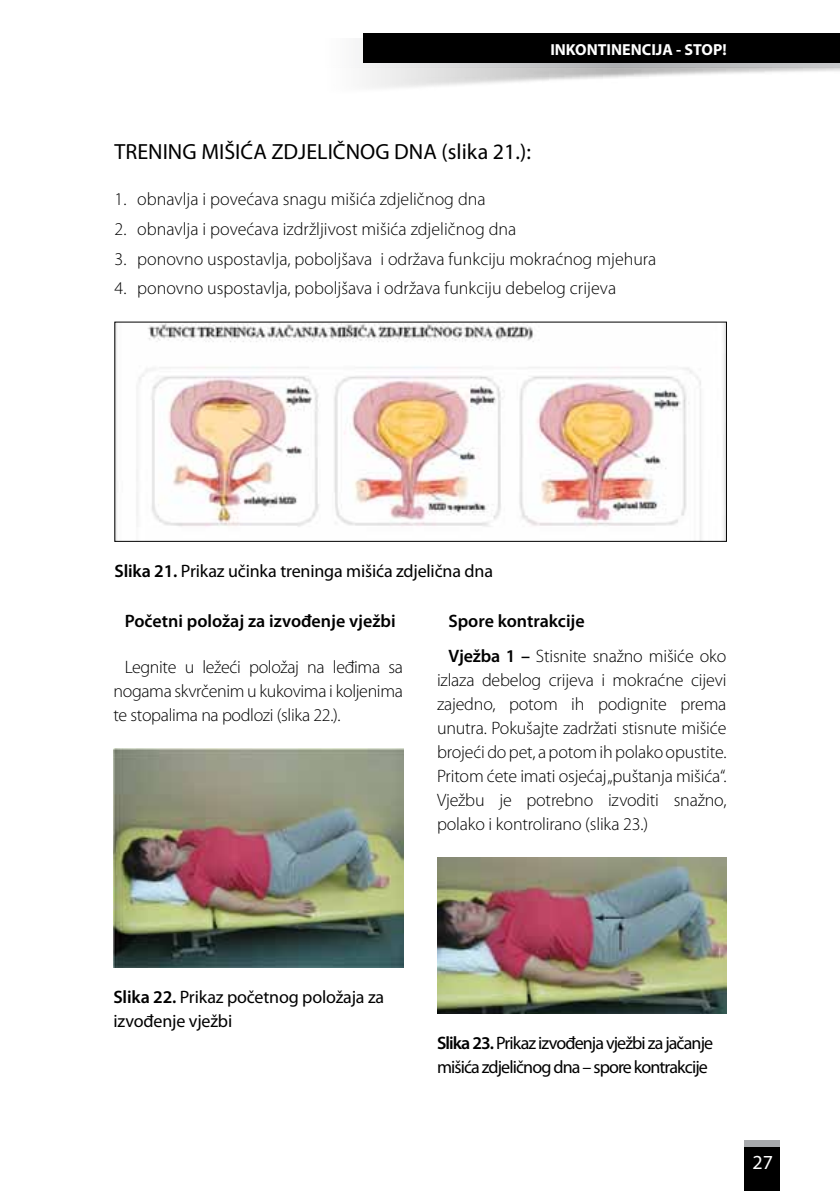
<style>
.page{position:relative;width:840px;height:1191px;background:#fff}
.page>*{position:absolute;margin:0;border:0;box-sizing:border-box;transform-origin:0 0}
.t1{font:22px "Myriad Pro";color:#000}
.t2{font:20px "Myriad Pro";color:#fff}
.t3{font:300 18px/24px "Myriad Pro";color:#000;text-align:justify}
.t4{font:18px/24px "Myriad Pro";letter-spacing:-.015em;color:#000}
.t5{font:600 18px/35.4px "Myriad Pro";color:#000}
.t6{font:18px/24px "Myriad Pro";letter-spacing:-.05em;color:#000}
.t7{font:700 16px "Myriad Pro";color:#fff}
.s1{font-weight:600}
.s2{font-weight:300}
</style>
<div class="page">
<img style="left:357px;top:39px;width:482px;height:49px">
<div style="left:363px;top:33px;width:476px;height:29px;background:#000"></div>
<img style="left:116px;top:324px;width:608px;height:215px">
<img style="left:113px;top:749px;width:290px;height:218px">
<img style="left:437px;top:857px;width:289px;height:156px">
<div style="left:744px;top:1139px;width:35px;height:52px;background:#a7a9ac"></div>
<div style="left:744px;top:1147px;width:35px;height:44px;background:#000"></div>
<p class="t7" style="left:550px;top:39px;width:178px">INKONTINENCIJA - STOP!</p>
<p class="t1" style="left:114px;top:138px;width:417px">TRENING MIŠIĆA ZDJELIČNOG DNA (slika 21.):</p>
<p class="t3" style="left:114px;top:188px;width:372px">1. obnavlja i povećava snagu mišića zdjeličnog dna</p>
<p class="t3" style="left:114px;top:217px;width:403px">2. obnavlja i povećava izdržljivost mišića zdjeličnog dna</p>
<p class="t3" style="left:114px;top:247px;width:543px">3. ponovno uspostavlja, poboljšava i održava funkciju mokraćnog mjehura</p>
<p class="t3" style="left:114px;top:277px;width:503px">4. ponovno uspostavlja, poboljšava i održava funkciju debelog crijeva</p>
<p class="t4" style="left:114px;top:558px;width:380px"><span class="s1">Slika 21.</span> Prikaz učinka treninga mišića zdjelična dna</p>
<p class="t5" style="left:125px;top:602px;width:272px">Početni položaj za izvođenje vježbi</p>
<p class="t3" style="left:113px;top:655px;width:291px;text-indent:11px">Legnite u ležeći položaj na leđima sa nogama skvrčenim u kukovima i koljenima te stopalima na podlozi (slika 22.).</p>
<p class="t5" style="left:448px;top:602px;width:279px">Spore kontrakcije<br>Vježba 1 – <span class="s2">Stisnite snažno mišiće oko</span></p>
<p class="t3" style="left:437px;top:668px;width:291px">izlaza debelog crijeva i mokraćne cijevi zajedno, potom ih podignite prema unutra. Pokušajte zadržati stisnute mišiće brojeći do pet, a potom ih polako opustite.<br>Pritom ćete imati osjećaj „puštanja mišića“.<br>Vježbu je potrebno izvoditi snažno, polako i kontrolirano (slika 23.)</p>
<p class="t4" style="left:113px;top:984px;width:272px"><span class="s1">Slika 22.</span> Prikaz početnog položaja za izvođenje vježbi</p>
<p class="t6" style="left:437px;top:1030px;width:277px"><span class="s1">Slika 23.</span> Prikaz izvođenja vježbi za jačanje mišića zdjeličnog dna – spore kontrakcije</p>
<p class="t2" style="left:752px;top:1149px;width:22px">27</p>
</div>
